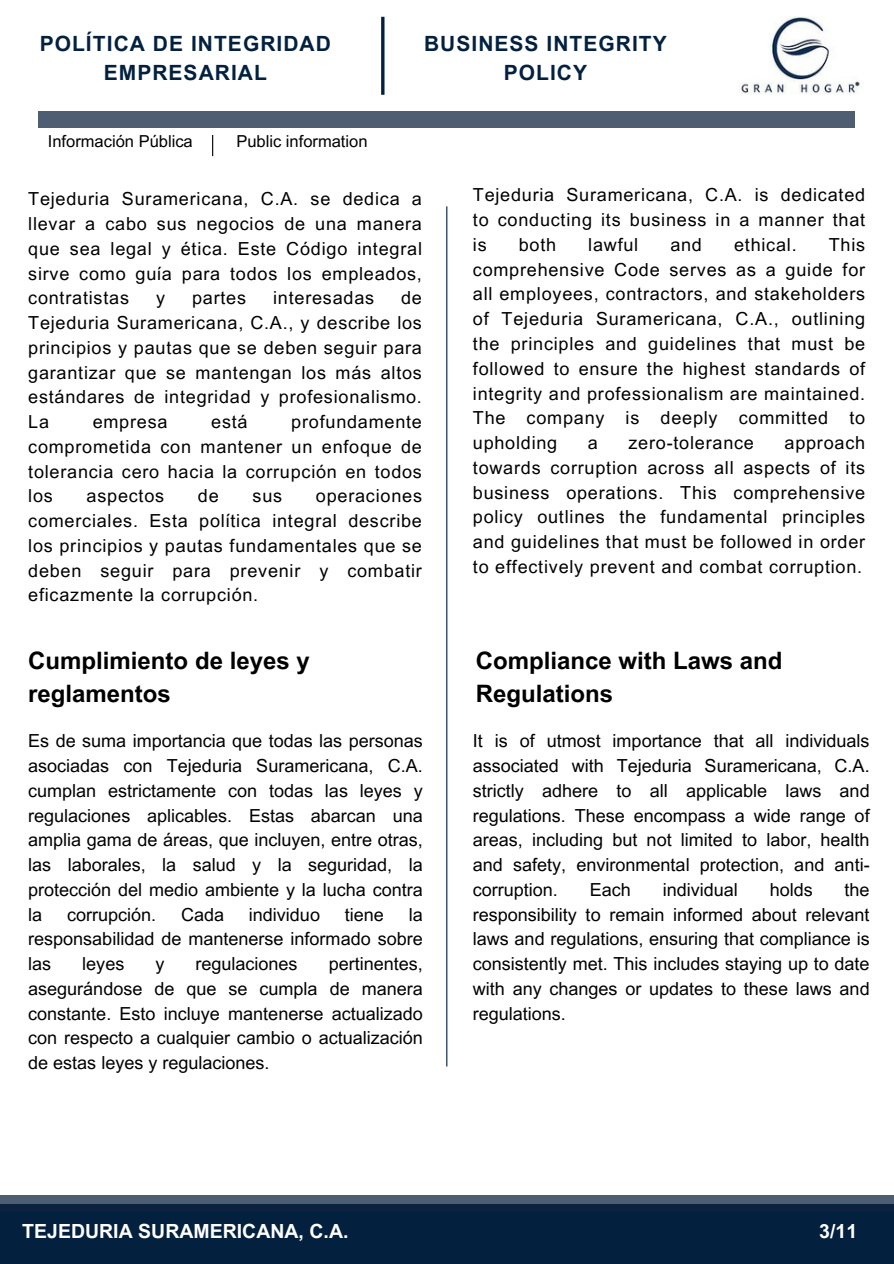
<style>
.page{position:relative;width:894px;height:1264px;background:#fff}
.page>*{position:absolute;margin:0;border:0;box-sizing:border-box;transform-origin:0 0}
.t1{font:700 24px/32.7px "Arial MT Pro";color:#000}
.t2{font:700 21px/29.2px "Arial MT Pro";letter-spacing:.05em;color:#03213f;text-align:center}
.t3{font:700 19.5px "Arial MT Pro";color:#fff}
.t4{font:18px/24.8px "Arial MT Pro";letter-spacing:.045em;color:#000;text-align:justify}
.t5{font:18px "Arial MT Pro";color:#000}
.t6{font:16.5px "Arial MT Pro";color:#000}
</style>
<div class="page">
<div style="left:0;top:1203px;width:893px;height:60px;background:#03213f"></div>
<div style="left:0;top:1195px;width:893px;height:9px;background:#4f5d72"></div>
<div style="left:39px;top:111px;width:815px;height:17px;background:#4f5d72"></div>
<img style="left:741px;top:17px;width:119px;height:77px">
<svg style="left:212px;top:135px;width:1px;height:21px"></svg>
<hr style="left:381px;top:17px;width:3px;height:78px;background:#03213f">
<hr style="left:446px;top:206px;width:1px;height:860px;background:#03213f">
<p class="t2" style="left:40px;top:32px;width:292px">POLÍTICA DE INTEGRIDAD<br>EMPRESARIAL</p>
<p class="t2" style="left:424px;top:32px;width:244px">BUSINESS INTEGRITY<br>POLICY</p>
<p class="t6" style="left:48px;top:135px;width:146px">Información Pública</p>
<p class="t6" style="left:236px;top:135px;width:133px">Public information</p>
<p class="t4" style="left:28px;top:189px;width:395px">Tejeduria Suramericana, C.A. se dedica a llevar a cabo sus negocios de una manera que sea legal y ética. Este Código integral sirve como guía para todos los empleados, contratistas</p>
<p class="t4" style="left:28px;top:288px;width:395px;text-indent:373px">de Tejeduria Suramericana, C.A., y describe los principios y pautas que se deben seguir para garantizar que se mantengan los más altos estándares de integridad y profesionalismo.<br>La</p>
<p class="t4" style="left:156px;top:288px;width:10px">y</p>
<p class="t4" style="left:192px;top:288px;width:55px">partes</p>
<p class="t4" style="left:273px;top:288px;width:102px">interesadas</p>
<p class="t4" style="left:28px;top:411px;width:395px;text-indent:263px">profundamente comprometida con mantener un enfoque de tolerancia cero hacia la corrupción en todos los</p>
<p class="t4" style="left:93px;top:411px;width:76px">empresa</p>
<p class="t4" style="left:211px;top:411px;width:38px">está</p>
<p class="t4" style="left:28px;top:486px;width:395px;text-indent:287px">operaciones comerciales. Esta política integral describe los principios y pautas fundamentales que se deben seguir para prevenir y combatir eficazmente la corrupción.</p>
<p class="t4" style="left:87px;top:486px;width:79px">aspectos</p>
<p class="t4" style="left:198px;top:486px;width:22px">de</p>
<p class="t4" style="left:252px;top:486px;width:31px">sus</p>
<h3 class="t1" style="left:28px;top:647px;width:283px">Cumplimiento de leyes y reglamentos</h3>
<p class="t4" style="left:28px;top:730px;width:396px">Es de suma importancia que todas las personas asociadas con Tejeduria Suramericana, C.A. cumplan estrictamente con todas las leyes y regulaciones aplicables. Estas abarcan una amplia gama de áreas, que incluyen, entre otras, las laborales, la salud y la seguridad, la protección del medio ambiente y la lucha contra la</p>
<p class="t5" style="left:67px;top:907px;width:91px">corrupción.</p>
<p class="t4" style="left:181px;top:904px;width:45px">Cada</p>
<p class="t5" style="left:249px;top:907px;width:73px">individuo</p>
<p class="t4" style="left:345px;top:904px;width:41px">tiene</p>
<p class="t4" style="left:28px;top:904px;width:396px;text-indent:380px">la responsabilidad de mantenerse informado sobre las</p>
<p class="t4" style="left:28px;top:953px;width:396px;text-indent:300px">pertinentes, asegurándose de que se cumpla de manera constante. Esto incluye mantenerse actualizado con respecto a cualquier cambio o actualización de estas leyes y regulaciones.</p>
<p class="t4" style="left:82px;top:953px;width:44px">leyes</p>
<p class="t4" style="left:155px;top:953px;width:10px">y</p>
<p class="t5" style="left:195px;top:957px;width:104px">regulaciones</p>
<p class="t4" style="left:472px;top:185px;width:393px">Tejeduria Suramericana, C.A. is dedicated to conducting its business in a manner that is</p>
<p class="t4" style="left:518px;top:234px;width:39px">both</p>
<p class="t4" style="left:588px;top:234px;width:51px">lawful</p>
<p class="t4" style="left:670px;top:234px;width:33px">and</p>
<p class="t4" style="left:733px;top:234px;width:64px">ethical.</p>
<p class="t4" style="left:472px;top:234px;width:394px;text-indent:356px">This comprehensive Code serves as a guide for all employees, contractors, and stakeholders of Tejeduria Suramericana, C.A., outlining the principles and guidelines that must be followed to ensure the highest standards of integrity and professionalism are maintained.<br>The company is deeply committed to upholding</p>
<p class="t4" style="left:472px;top:432px;width:394px;text-indent:311px">approach towards corruption across all aspects of its business operations. This comprehensive policy outlines the fundamental principles and guidelines that must be followed in order to effectively prevent and combat corruption.</p>
<p class="t4" style="left:587px;top:432px;width:12px">a</p>
<p class="t4" style="left:628px;top:432px;width:127px">zero-tolerance</p>
<p class="t1" style="left:475px;top:647px;width:308px">Compliance with Laws and<br>Regulations</p>
<h2 class="t4" style="left:472px;top:730px;width:398px">It is of utmost importance that all individuals associated with Tejeduria Suramericana, C.A. strictly adhere to all applicable laws and regulations. These encompass a wide range of areas, including but not limited to labor, health and safety, environmental protection, and anti&shy;corruption.</h2>
<h2 class="t4" style="left:472px;top:879px;width:398px;text-indent:371px">the responsibility to remain informed about relevant laws and regulations, ensuring that compliance is consistently met. This includes staying up to date with any changes or updates to these laws and regulations.</h2>
<h2 class="t4" style="left:589px;top:879px;width:43px">Each</h2>
<h2 class="t5" style="left:662px;top:882px;width:77px">individual</h2>
<h2 class="t4" style="left:769px;top:879px;width:45px">holds</h2>
<h2 class="t3" style="left:22px;top:1223px;width:327px">TEJEDURIA SURAMERICANA, C.A.</h2>
<h1 class="t3" style="left:819px;top:1223px;width:39px">3/11</h1>
</div>
